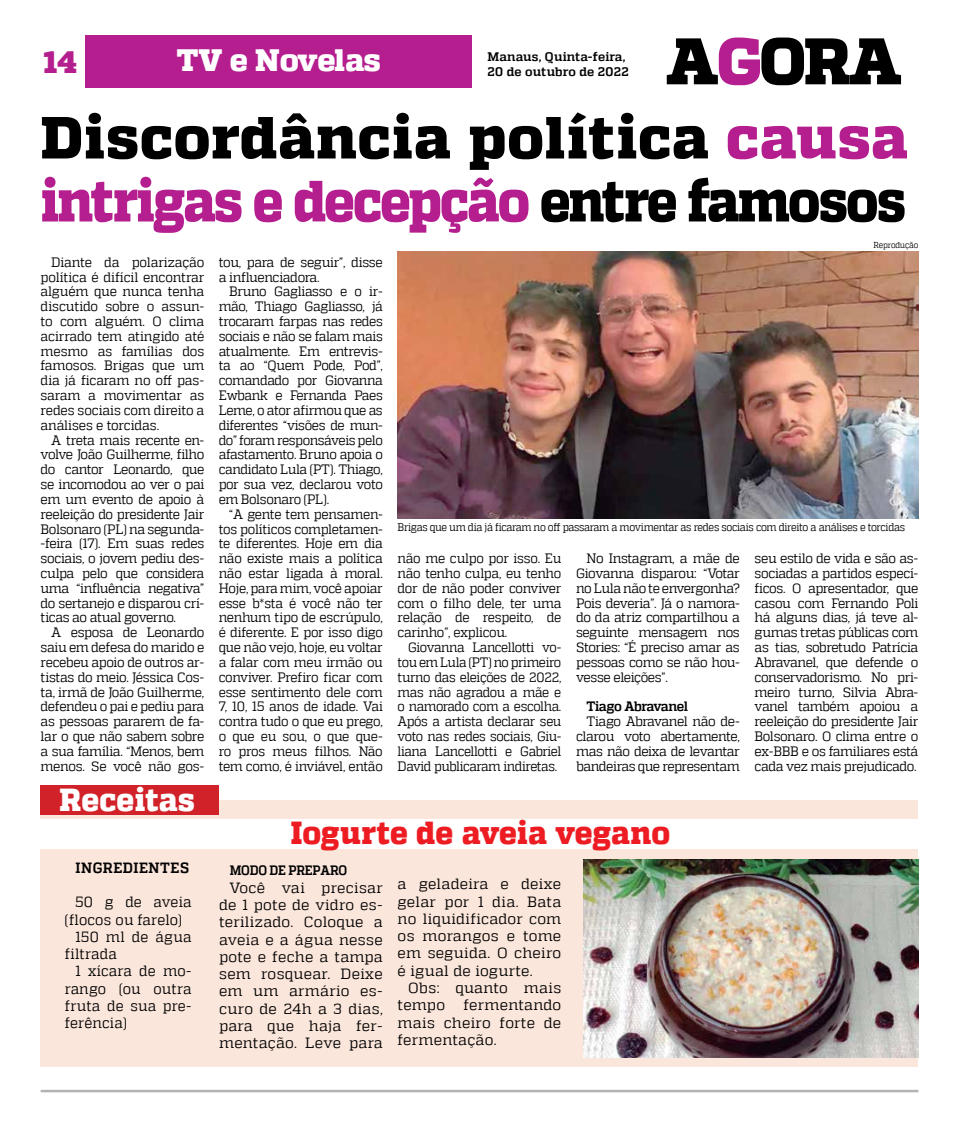
<style>
.page{position:relative;width:957px;height:1134px;background:#fff}
.page>*{position:absolute;margin:0;border:0;box-sizing:border-box;transform-origin:0 0}
.t1{font:800 59.25px "MW Quadon";letter-spacing:.01em;color:#000}
.t2{font:800 58px "MW Quadon";letter-spacing:-.04em;color:#b51e8e;scale:.9 1}
.t3{font:800 31.75px "MW Quadon";letter-spacing:.005em;color:#ed1c23;scale:.95 1}
.t4{font:800 31.75px "MW Quadon";letter-spacing:.01em;color:#fff;scale:.95 1}
.t5{font:800 30.88px "MW Quadon";color:#fff}
.t6{font:800 30.88px "MW Quadon";color:#b51e8e}
.t7{font:14.88px/17.2px "MW Quadon";letter-spacing:.015em;color:#000;text-align:justify}
.t8{font:14.88px "MW Quadon";letter-spacing:.015em;color:#000;scale:.95 1}
.t9{font:700 14.88px "MW Quadon";letter-spacing:.035em;color:#000;scale:.95 1}
.t10{font:13.62px/14.9px "MW Quadon";letter-spacing:-.03em;color:#000;text-align:justify;scale:.95 1}
.t11{font:13.62px/14.9px "MW Quadon";letter-spacing:-.03em;color:#000;text-align:justify;scale:.94 1}
.t12{font:13.62px/14.9px "MW Quadon";letter-spacing:-.03em;color:#000;text-align:justify;scale:.92 1}
.t13{font:700 13.62px "MW Quadon";letter-spacing:-.03em;color:#000;scale:.95 1}
.t14{font:700 13.62px "MW Quadon";letter-spacing:-.03em;color:#000;scale:.9 1}
.t15{font:700 12.38px/14.9px "MW Quadon";letter-spacing:.01em;color:#000}
.t16{font:11.12px "MW Quadon";letter-spacing:-.03em;color:#000;scale:.9 1}
.t17{font:8.62px "MW Quadon";letter-spacing:-.015em;color:#000;scale:.9 1}
.s1{color:#b51e8e}
.s2{color:#000}
</style>
<div class="page">
<img style="left:397px;top:252px;width:521px;height:267px">
<div style="left:86px;top:35px;width:386px;height:53px;background:#b51e8e"></div>
<svg style="left:667px;top:38px;width:234px;height:47px"></svg>
<div style="left:41px;top:800px;width:877px;height:267px;background:#fbe6db"></div>
<div style="left:41px;top:785px;width:178px;height:30px;background:#d12229"></div>
<div style="left:41px;top:819px;width:877px;height:30px;background:#fff"></div>
<img style="left:583px;top:859px;width:335px;height:198px">
<hr style="left:41px;top:1090px;width:877px;height:2px;background:#b1b3b5">
<h3 class="t6" style="left:43px;top:44px;width:35px">14</h3>
<h3 class="t5" style="left:177px;top:42px;width:205px">TV e Novelas</h3>
<p class="t15" style="left:487px;top:49px;width:143px">Manaus, Quinta-feira,<br>20 de outubro de 2022</p>
<h1 class="t1" style="left:41px;top:103px;width:869px">Discordância política <span class="s1">causa</span></h1>
<h2 class="t2" style="left:41px;top:167px;width:963px">intrigas e decepção <span class="s2">entre famosos</span></h2>
<p class="t17" style="left:873px;top:240px;width:51px">Reprodução</p>
<p class="t10" style="left:41px;top:254px;width:174px;text-indent:11px">Diante da polarização política é difícil encontrar alguém que nunca tenha discutido sobre o assun&shy;to com alguém. O clima acirrado tem atingido até mesmo as famílias dos famosos. Brigas que um dia já ficaram no off pas&shy;saram a movimentar as redes sociais com direito a análises e torcidas.</p>
<p class="t10" style="left:41px;top:432px;width:174px;text-indent:11px">A treta mais recente en&shy;volve João Guilherme, filho do cantor Leonardo, que se incomodou ao ver o pai em um evento de apoio à reeleição do presidente Jair Bolsonaro (PL) na segunda--feira (17). Em suas redes sociais, o jovem pediu des&shy;culpa pelo que considera uma “influência negativa” do sertanejo e disparou crí&shy;ticas ao atual governo.</p>
<p class="t10" style="left:41px;top:625px;width:174px;text-indent:11px">A esposa de Leonardo saiu em defesa do marido e recebeu apoio de outros ar&shy;tistas do meio. Jéssica Cos&shy;ta, irmã de João Guilherme, defendeu o pai e pediu para as pessoas pararem de fa&shy;lar o que não sabem sobre a sua família. “Menos, bem menos. Se você não gos-</p>
<h3 class="t4" style="left:60px;top:781px;width:144px">Receitas</h3>
<p class="t9" style="left:75px;top:859px;width:121px">INGREDIENTES</p>
<p class="t8" style="left:75px;top:893px;width:124px">50 g de aveia</p>
<p class="t8" style="left:65px;top:911px;width:124px">(flocos ou farelo)</p>
<p class="t8" style="left:75px;top:928px;width:124px">150 ml de água</p>
<p class="t8" style="left:65px;top:945px;width:56px">filtrada</p>
<p class="t8" style="left:75px;top:963px;width:124px">1 xícara de mo-</p>
<p class="t8" style="left:65px;top:980px;width:135px">rango (ou outra</p>
<p class="t8" style="left:65px;top:997px;width:135px">fruta de sua pre-</p>
<p class="t8" style="left:65px;top:1015px;width:67px">ferência)</p>
<p class="t10" style="left:219px;top:254px;width:174px">tou, para de seguir”, disse a influenciadora.</p>
<p class="t11" style="left:219px;top:284px;width:176px;text-indent:11px">Bruno Gagliasso e o ir&shy;mão, Thiago Gagliasso, já trocaram farpas nas redes sociais e não se falam mais atualmente. Em entrevis&shy;ta ao “Quem Pode, Pod”, comandado por Giovanna Ewbank e Fernanda Paes Leme, o ator afirmou que as diferentes “visões de mun&shy;do” foram responsáveis pelo afastamento. Bruno apoia o candidato Lula (PT). Thiago, por sua vez, declarou voto em Bolsonaro (PL).</p>
<p class="t11" style="left:219px;top:506px;width:176px;text-indent:11px">“A gente tem pensamen&shy;tos políticos completamen&shy;te diferentes. Hoje em dia não existe mais a política não estar ligada à moral.<br>Hoje, para mim, você apoiar esse b*sta é você não ter nenhum tipo de escrúpulo, é diferente. E por isso digo que não vejo, hoje, eu voltar a falar com meu irmão ou conviver. Prefiro ficar com esse sentimento dele com 7, 10, 15 anos de idade. Vai contra tudo o que eu prego, o que eu sou, o que que&shy;ro pros meus filhos. Não tem como, é inviável, então</p>
<p class="t16" style="left:397px;top:520px;width:565px">Brigas que um dia já ficaram no off passaram a movimentar as redes sociais com direito a análises e torcidas</p>
<p class="t11" style="left:397px;top:551px;width:176px">não me culpo por isso. Eu não tenho culpa, eu tenho dor de não poder conviver com o filho dele, ter uma relação de respeito, de carinho”, explicou.</p>
<p class="t12" style="left:397px;top:640px;width:179px;text-indent:11px">Giovanna Lancellotti vo&shy;tou em Lula (PT) no primeiro turno das eleições de 2022, mas não agradou a mãe e o namorado com a escolha.<br>Após a artista declarar seu voto nas redes sociais, Giu&shy;liana Lancellotti e Gabriel David publicaram indiretas.</p>
<p class="t10" style="left:576px;top:551px;width:174px;text-indent:11px">No Instagram, a mãe de Giovanna disparou: “Votar no Lula não te envergonha?<br>Pois deveria”. Já o namora&shy;do da atriz compartilhou a seguinte mensagem nos Stories: “É preciso amar as pessoas como se não hou&shy;vesse eleições”.</p>
<p class="t13" style="left:586px;top:699px;width:108px">Tiago Abravanel</p>
<p class="t10" style="left:576px;top:714px;width:174px;text-indent:11px">Tiago Abravanel não de&shy;clarou voto abertamente, mas não deixa de levantar bandeiras que representam</p>
<p class="t10" style="left:754px;top:551px;width:174px">seu estilo de vida e são as&shy;sociadas a partidos especí&shy;ficos. O apresentador, que casou com Fernando Poli há alguns dias, já teve al&shy;gumas tretas públicas com as tias, sobretudo Patrícia Abravanel, que defende o conservadorismo. No pri&shy;meiro turno, Silvia Abra&shy;vanel também apoiou a reeleição do presidente Jair Bolsonaro. O clima entre o ex-BBB e os familiares está cada vez mais prejudicado.</p>
<h3 class="t3" style="left:291px;top:814px;width:401px">Iogurte de aveia vegano</h3>
<p class="t14" style="left:230px;top:863px;width:132px">MODO DE PREPARO</p>
<p class="t7" style="left:219px;top:879px;width:165px;text-indent:11px">Você vai precisar de 1 pote de vidro es&shy;terilizado. Coloque a aveia e a água nesse pote e feche a tampa sem rosquear. Deixe em um armário es&shy;curo de 24h a 3 dias, para que haja fer&shy;mentação. Leve para</p>
<p class="t7" style="left:397px;top:875px;width:165px">a geladeira e deixe gelar por 1 dia. Bata no liquidificador com os morangos e tome em seguida. O cheiro é igual de iogurte.</p>
<p class="t7" style="left:397px;top:979px;width:165px;text-indent:11px">Obs: quanto mais tempo fermentando mais cheiro forte de fermentação.</p>
</div>
